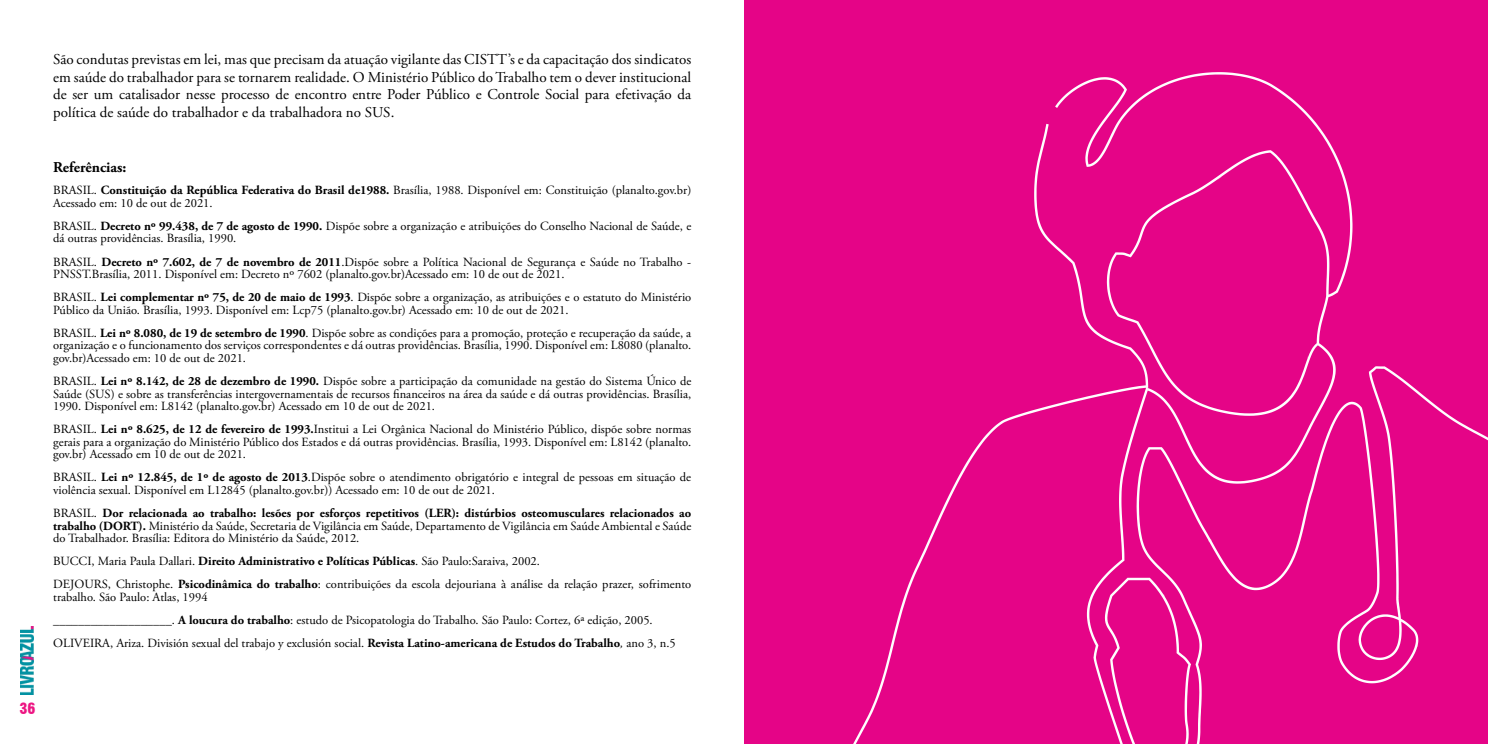
<style>
.page{position:relative;width:1489px;height:745px;background:#fff}
.page>*{position:absolute;margin:0;border:0;box-sizing:border-box;transform-origin:0 0}
.t1{font:15px/17.5px "Adobe Garamond Pro";color:#000;text-align:justify}
.t2{font:700 15px "Adobe Garamond Pro";color:#000}
.t3{font:900 condensed 15px "Swiss 721 BT";color:#ed1683}
.t4{font:12.5px/12.5px "Adobe Garamond Pro";color:#000}
.s1{font-weight:700}
.s2{font-style:italic}
</style>
<div class="page">
<img style="left:20px;top:626px;width:14px;height:67px">
<div style="left:744px;top:0;width:743px;height:743px;background:#e50487"></div>
<svg style="left:852px;top:72px;width:636px;height:672px"></svg>
<p class="t1" style="left:53px;top:51px;width:639px">São condutas previstas em lei, mas que precisam da atuação vigilante das CISTT’s e da capacitação dos sindicatos em saúde do trabalhador para se tornarem realidade. O Ministério Público do Trabalho tem o dever institucional de ser um catalisador nesse processo de encontro entre Poder Público e Controle Social para efetivação da política de saúde do trabalhador e da trabalhadora no SUS.</p>
<p class="t2" style="left:53px;top:158px;width:75px">Referências:</p>
<p class="t4" style="left:53px;top:184px;width:639px">BRASIL. <span class="s1">Constituição da República Federativa do Brasil de1988.</span> Brasília, 1988. Disponível em: Constituição (planalto.gov.br)<br>Acessado em: 10 de out de 2021.</p>
<p class="t4" style="left:53px;top:220px;width:639px">BRASIL. <span class="s1">Decreto nº 99.438, de 7 de agosto de 1990.</span> Dispõe sobre a organização e atribuições do Conselho Nacional de Saúde, e dá outras providências. Brasília, 1990.</p>
<p class="t4" style="left:53px;top:256px;width:639px">BRASIL. <span class="s1">Decreto nº 7.602, de 7 de novembro de 2011</span>.Dispõe sobre a Política Nacional de Segurança e Saúde no Trabalho -<br>PNSST.Brasília, 2011. Disponível em: Decreto nº 7602 (planalto.gov.br)Acessado em: 10 de out de 2021.</p>
<p class="t4" style="left:53px;top:291px;width:639px">BRASIL. <span class="s1">Lei complementar nº 75, de 20 de maio de 1993</span>. Dispõe sobre a organização, as atribuições e o estatuto do Ministério<br>Público da União. Brasília, 1993. Disponível em: Lcp75 (planalto.gov.br) Acessado em: 10 de out de 2021.</p>
<p class="t4" style="left:53px;top:327px;width:639px;text-align:justify">BRASIL. <span class="s1">Lei nº 8.080, de 19 de setembro de 1990</span>. Dispõe sobre as condições para a promoção, proteção e recuperação da saúde, a organização e o funcionamento dos serviços correspondentes e dá outras providências. Brasília, 1990. Disponível em: L8080 (planalto. gov.br)Acessado em: 10 de out de 2021.</p>
<p class="t4" style="left:53px;top:375px;width:639px;text-align:justify">BRASIL. <span class="s1">Lei nº 8.142, de 28 de dezembro de 1990.</span> Dispõe sobre a participação da comunidade na gestão do Sistema Único de Saúde (SUS) e sobre as transferências intergovernamentais de recursos financeiros na área da saúde e dá outras providências. Brasília, 1990. Disponível em: L8142 (planalto.gov.br) Acessado em 10 de out de 2021.</p>
<p class="t4" style="left:53px;top:423px;width:639px;text-align:justify">BRASIL. <span class="s1">Lei nº 8.625, de 12 de fevereiro de 1993.</span>Institui a Lei Orgânica Nacional do Ministério Público, dispõe sobre normas gerais para a organização do Ministério Público dos Estados e dá outras providências. Brasília, 1993. Disponível em: L8142 (planalto. gov.br) Acessado em 10 de out de 2021.</p>
<p class="t4" style="left:53px;top:471px;width:639px">BRASIL. <span class="s1">Lei nº 12.845, de 1º de agosto de 2013</span>.Dispõe sobre o atendimento obrigatório e integral de pessoas em situação de violência sexual. Disponível em L12845 (planalto.gov.br)) Acessado em: 10 de out de 2021.</p>
<p class="t4" style="left:53px;top:507px;width:639px;text-align:justify">BRASIL. <span class="s1">Dor relacionada ao trabalho: lesões por esforços repetitivos (LER): distúrbios osteomusculares relacionados ao trabalho (DORT).</span> Ministério da Saúde, Secretaria de Vigilância em Saúde, Departamento de Vigilância em Saúde Ambiental e Saúde do Trabalhador. Brasília: Editora do Ministério da Saúde, 2012.</p>
<p class="t4" style="left:53px;top:550px;width:639px;line-height:23.1px">BUCCI, Maria Paula Dallari. <span class="s1">Direito Administrativo e Políticas Públicas</span>. São Paulo:Saraiva, 2002.<br>DEJOURS, Christophe. <span class="s1">Psicodinâmica do trabalho</span>: contribuições da escola dejouriana à análise da relação prazer, sofrimento</p>
<p class="t4" style="left:53px;top:585px;width:624px;line-height:23.1px">trabalho. São Paulo: Atlas, 1994<br>___________________. <span class="s1">A loucura do trabalho</span>: estudo de Psicopatologia do Trabalho. São Paulo: Cortez, 6ª edição, 2005.<br>OLIVEIRA, Ariza. División sexual del trabajo y exclusión social. <span class="s1">Revista Latino-americana de Estudos do Trabalho</span><span class="s2">,</span> ano 3, n.5</p>
<p class="t3" style="left:19px;top:699px;width:18px">36</p>
</div>
